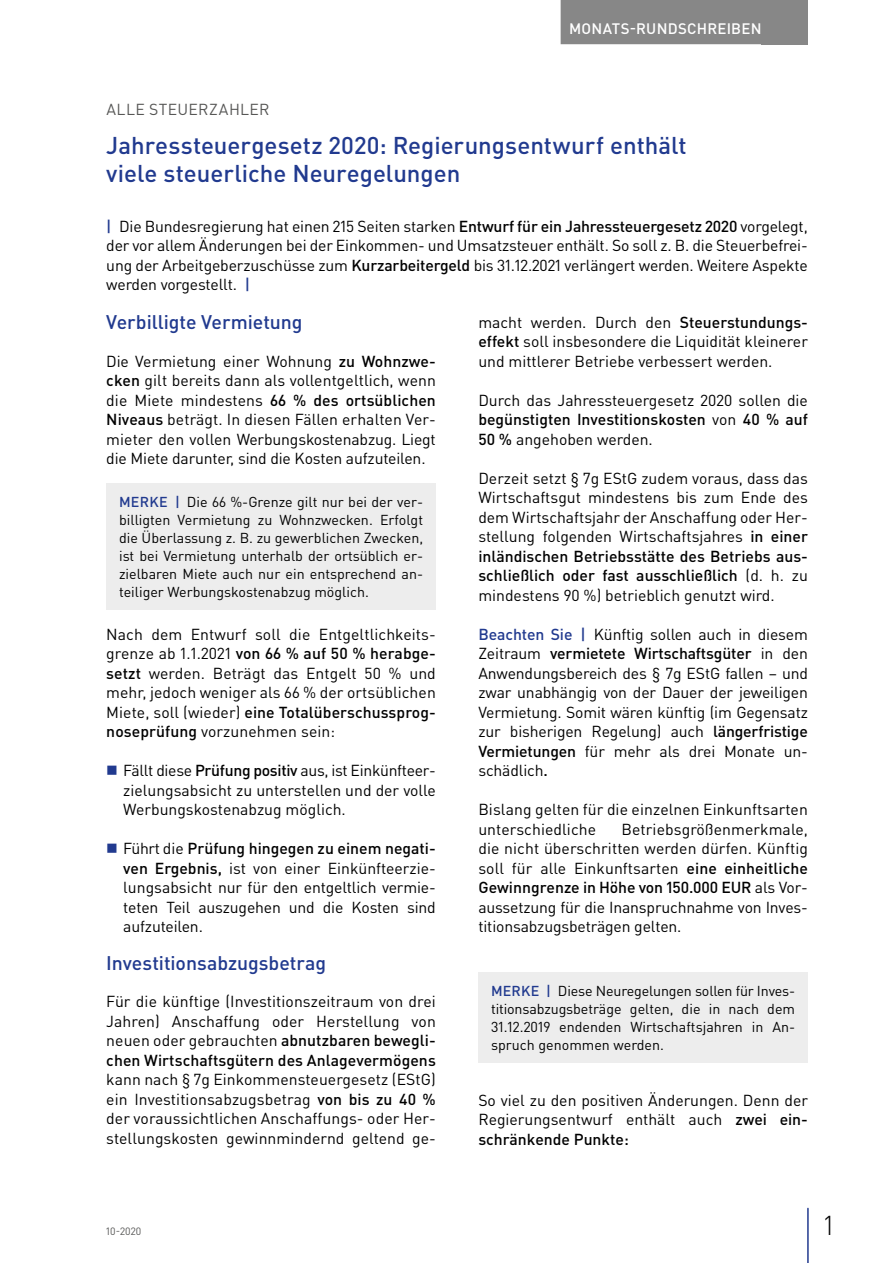
<style>
.page{position:relative;width:893px;height:1263px;background:#fff}
.page>*{position:absolute;margin:0;border:0;box-sizing:border-box;transform-origin:0 0}
.t1{font:300 27px "DIN Pro";color:#000}
.t2{font:500 24px/28.5px "DIN Pro";color:#213a8f}
.t3{font:500 19.5px "DIN Pro";letter-spacing:-.005em;color:#213a8f}
.t4{font:15.75px/19.5px "DIN Pro";color:#000;text-align:justify}
.t5{font:15.75px "DIN Pro";letter-spacing:.025em;color:#575756}
.t6{font:500 15px "DIN Pro";letter-spacing:.015em;color:#fff}
.t7{font:14.25px/18px "DIN Pro";color:#000;text-align:justify}
.t8{font:10.5px "DIN Pro";color:#575756}
.s1{font-weight:500;color:#213a8f}
.s2{font-weight:500}
</style>
<div class="page">
<div style="left:762px;top:0;width:46px;height:44px;background:#878787"></div>
<hr style="left:807px;top:1208px;width:2px;height:55px;background:#213a8f">
<div style="left:561px;top:0;width:209px;height:44px;background:#878787"></div>
<div style="left:106px;top:483px;width:330px;height:127px;background:#ededed"></div>
<div style="left:478px;top:972px;width:330px;height:91px;background:#ededed"></div>
<p class="t6" style="left:569px;top:18px;width:194px">MONATS-RUNDSCHREIBEN</p>
<p class="t5" style="left:106px;top:98px;width:165px">ALLE STEUERZAHLER</p>
<h2 class="t2" style="left:106px;top:130px;width:582px">Jahressteuergesetz 2020: Regierungsentwurf enthält viele steuerliche Neuregelungen</h2>
<p class="t4" style="left:106px;top:216px;width:703px"><span class="s1">|</span> Die Bundesregierung hat einen 215 Seiten starken <span class="s2">Entwurf für ein Jahressteuergesetz 2020</span> vorgelegt, der vor allem Änderungen bei der Einkommen- und Umsatzsteuer enthält. So soll z. B. die Steuerbefrei&shy;ung der Arbeitgeberzuschüsse zum <span class="s2">Kurzarbeitergeld</span> bis 31.12.2021 verlängert werden. Weitere Aspekte werden vorgestellt. <span class="s1">|</span></p>
<p class="t3" style="left:106px;top:309px;width:198px">Verbilligte Vermietung</p>
<p class="t4" style="left:106px;top:351px;width:331px">Die Vermietung einer Wohnung <span class="s2">zu Wohnzwe&shy;cken</span> gilt bereits dann als vollentgeltlich, wenn die Miete mindestens <span class="s2">66 % des ortsüblichen Niveaus</span> beträgt. In diesen Fällen erhalten Ver&shy;mieter den vollen Werbungskostenabzug. Liegt die Miete darunter, sind die Kosten aufzuteilen.</p>
<p class="t7" style="left:119px;top:492px;width:306px"><span class="s1">MERKE |</span> Die 66 %-Grenze gilt nur bei der ver&shy;billigten Vermietung zu Wohnzwecken. Erfolgt die Überlassung z. B. zu gewerblichen Zwecken, ist bei Vermietung unterhalb der ortsüblich er&shy;zielbaren Miete auch nur ein entsprechend an&shy;teiliger Werbungskostenabzug möglich.</p>
<p class="t4" style="left:106px;top:624px;width:331px">Nach dem Entwurf soll die Entgeltlichkeits&shy;grenze ab 1.1.2021 <span class="s2">von 66 % auf 50 % herabge&shy;setzt</span> werden. Beträgt das Entgelt 50 % und mehr, jedoch weniger als 66 % der ortsüblichen Miete, soll (wieder) <span class="s2">eine Totalüberschussprog&shy;noseprüfung</span> vorzunehmen sein:</p>
<p class="t4" style="left:123px;top:760px;width:314px">Fällt diese <span class="s2">Prüfung positiv</span> aus, ist Einkünfteer&shy;zielungsabsicht zu unterstellen und der volle Werbungskostenabzug möglich.</p>
<p class="t4" style="left:123px;top:838px;width:314px">Führt die <span class="s2">Prüfung hingegen zu einem negati&shy;ven Ergebnis,</span> ist von einer Einkünfteerzie&shy;lungsabsicht nur für den entgeltlich vermie&shy;teten Teil auszugehen und die Kosten sind aufzuteilen.</p>
<p class="t3" style="left:106px;top:949px;width:221px">Investitionsabzugsbetrag</p>
<p class="t4" style="left:106px;top:991px;width:331px">Für die künftige (Investitionszeitraum von drei Jahren) Anschaffung oder Herstellung von neuen oder gebrauchten <span class="s2">abnutzbaren bewegli&shy;chen Wirtschaftsgütern des Anlagevermögens</span></p>
<p class="t4" style="left:106px;top:1069px;width:331px">kann nach § 7g Einkommensteuergesetz (EStG) ein Investitionsabzugsbetrag <span class="s2">von bis zu 40 % </span>der voraussichtlichen Anschaffungs- oder Her&shy;stellungskosten gewinnmindernd geltend ge-</p>
<p class="t4" style="left:478px;top:312px;width:331px">macht werden. Durch den <span class="s2">Steuerstundungs&shy;effekt</span> soll insbesondere die Liquidität kleinerer und mittlerer Betriebe verbessert werden.</p>
<p class="t4" style="left:478px;top:390px;width:331px">Durch das Jahressteuergesetz 2020 sollen die <span class="s2">begünstigten Investitionskosten</span> von <span class="s2">40 % auf 50 %</span> angehoben werden.</p>
<p class="t4" style="left:478px;top:468px;width:331px">Derzeit setzt § 7g EStG zudem voraus, dass das Wirtschaftsgut mindestens bis zum Ende des dem Wirtschaftsjahr der Anschaffung oder Her&shy;stellung folgenden Wirtschaftsjahres <span class="s2">in einer inländischen Betriebsstätte des Betriebs aus&shy;schließlich oder fast ausschließlich</span> (d. h. zu mindestens 90 %) betrieblich genutzt wird.</p>
<p class="t4" style="left:478px;top:624px;width:331px"><span class="s1">Beachten Sie |</span> Künftig sollen auch in diesem Zeitraum <span class="s2">vermietete Wirtschaftsgüter</span> in den Anwendungsbereich des § 7g EStG fallen – und zwar unabhängig von der Dauer der jeweiligen Vermietung. Somit wären künftig (im Gegensatz zur bisherigen Regelung) auch <span class="s2">längerfristige Vermietungen</span> für mehr als drei Monate un&shy;schädlich<span class="s2">.</span></p>
<p class="t4" style="left:478px;top:799px;width:331px">Bislang gelten für die einzelnen Einkunftsarten unterschiedliche</p>
<p class="t4" style="left:478px;top:819px;width:331px;text-indent:143px">Betriebsgrößenmerkmale, die nicht überschritten werden dürfen. Künftig soll für alle Einkunftsarten <span class="s2">eine einheitliche Gewinngrenze in Höhe von 150.000 EUR</span> als Vor&shy;aussetzung für die Inanspruchnahme von Inves&shy;titionsabzugsbeträgen gelten.</p>
<p class="t7" style="left:491px;top:981px;width:306px"><span class="s1">MERKE |</span> Diese Neuregelungen sollen für Inves&shy;titionsabzugsbeträge gelten, die in nach dem 31.12.2019 endenden Wirtschaftsjahren in An&shy;spruch genommen werden.</p>
<p class="t4" style="left:478px;top:1090px;width:331px">So viel zu den positiven Änderungen. Denn der Regierungsentwurf enthält auch <span class="s2">zwei ein&shy;schränkende Punkte:</span></p>
<p class="t8" style="left:106px;top:1224px;width:37px">10-2020</p>
<h1 class="t1" style="left:824px;top:1207px;width:11px">1</h1>
</div>
